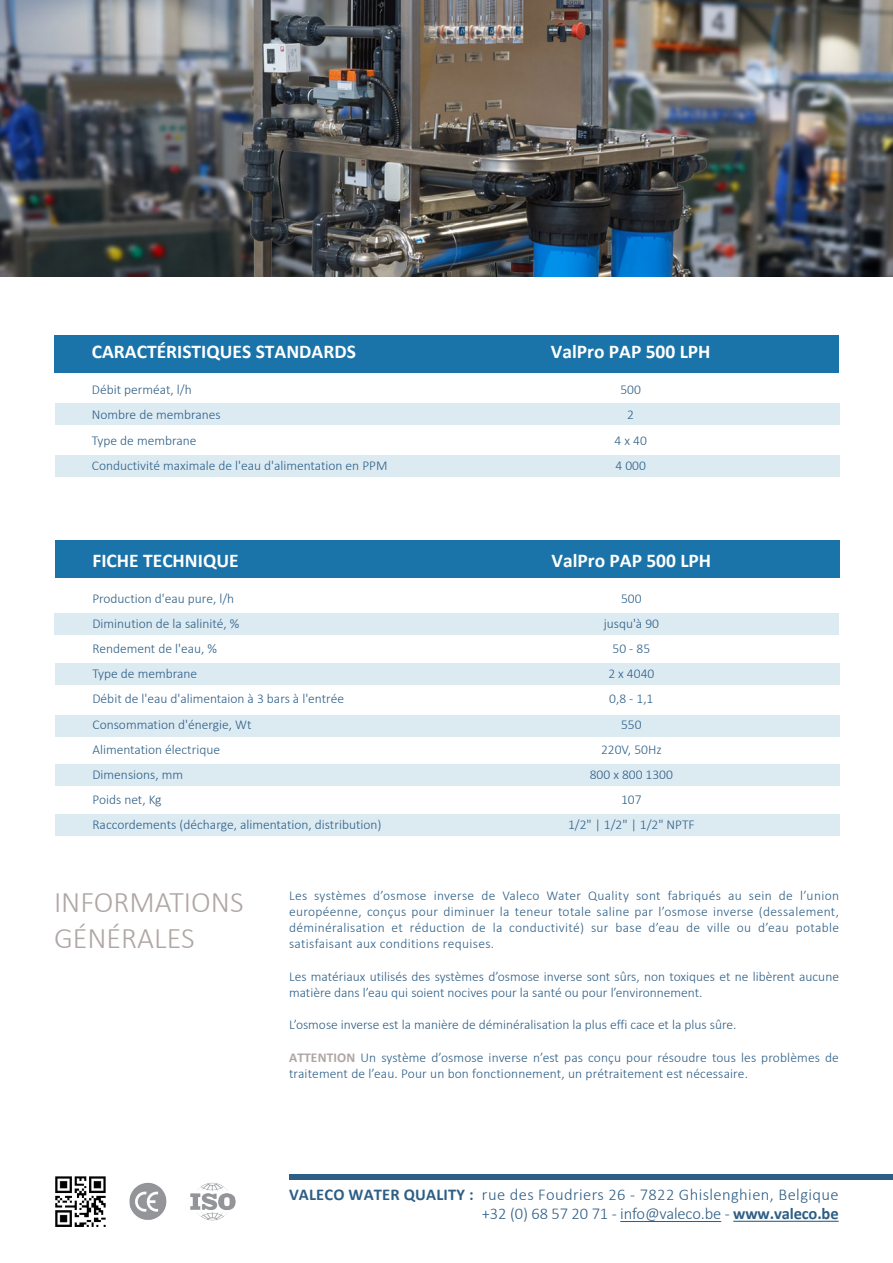
<style>
.page{position:relative;width:893px;height:1263px;background:#fff}
.page>*{position:absolute;margin:0;border:0;box-sizing:border-box;transform-origin:0 0}
.t1{font:300 30px "Calibri";color:#afa6a4}
.t2{font:700 19.5px "Calibri";color:#fff}
.t3{font:300 16.5px "Calibri";letter-spacing:.025em;color:#2d5e86}
.t4{font:300 16.5px "Calibri";letter-spacing:-.01em;color:#2d5e86}
.t5{font:300 13.5px/16.2px "Calibri";color:#2d5e86}
.s1{font-weight:700;color:#afa6a4}
.s2{font-weight:700}
</style>
<div class="page">
<div style="left:54px;top:613px;width:785px;height:21px;background:#dceaf2"></div>
<div style="left:55px;top:663px;width:785px;height:22px;background:#dceaf2"></div>
<div style="left:55px;top:715px;width:785px;height:22px;background:#dceaf2"></div>
<div style="left:55px;top:764px;width:785px;height:22px;background:#dceaf2"></div>
<div style="left:55px;top:814px;width:785px;height:21px;background:#dceaf2"></div>
<div style="left:55px;top:403px;width:785px;height:21px;background:#dceaf2"></div>
<img style="left:55px;top:1176px;width:181px;height:51px">
<div style="left:54px;top:335px;width:785px;height:38px;background:#1a74a9"></div>
<div style="left:55px;top:540px;width:785px;height:38px;background:#1a74a9"></div>
<div style="left:55px;top:455px;width:785px;height:21px;background:#dceaf2"></div>
<div style="left:289px;top:1174px;width:604px;height:6px;background:#2d5e86"></div>
<hr style="left:620px;top:1221px;width:101px;height:1px;background:#2d5e86">
<hr style="left:733px;top:1221px;width:106px;height:1px;background:#2d5e86">
<img style="left:0;top:0;width:893px;height:277px">
<p class="t2" style="left:92px;top:338px;width:266px">CARACTÉRISTIQUES STANDARDS</p>
<p class="t5" style="left:92px;top:381px;width:101px">Débit perméat, l/h</p>
<p class="t5" style="left:92px;top:407px;width:130px">Nombre de membranes</p>
<p class="t5" style="left:92px;top:432px;width:106px">Type de membrane</p>
<p class="t5" style="left:92px;top:457px;width:297px">Conductivité maximale de l'eau d'alimentation en PPM</p>
<p class="t2" style="left:92px;top:546px;width:148px">FICHE TECHNIQUE</p>
<p class="t5" style="left:92px;top:590px;width:143px">Production d'eau pure, l/h</p>
<p class="t5" style="left:92px;top:615px;width:148px">Diminution de la salinité, %</p>
<p class="t5" style="left:92px;top:640px;width:126px">Rendement de l'eau, %</p>
<p class="t5" style="left:92px;top:665px;width:106px">Type de membrane</p>
<p class="t5" style="left:92px;top:691px;width:253px">Débit de l'eau d'alimentaion à 3 bars à l'entrée</p>
<p class="t5" style="left:92px;top:716px;width:161px">Consommation d'énergie, Wt</p>
<p class="t5" style="left:92px;top:741px;width:129px">Alimentation électrique</p>
<p class="t5" style="left:92px;top:766px;width:92px">Dimensions, mm</p>
<p class="t5" style="left:92px;top:791px;width:71px">Poids net, Kg</p>
<p class="t5" style="left:92px;top:817px;width:291px">Raccordements (décharge, alimentation, distribution)</p>
<p class="t2" style="left:551px;top:338px;width:161px">ValPro PAP 500 LPH</p>
<p class="t5" style="left:620px;top:381px;width:22px">500</p>
<p class="t5" style="left:627px;top:407px;width:8px">2</p>
<p class="t5" style="left:615px;top:432px;width:34px">4 x 40</p>
<p class="t5" style="left:615px;top:457px;width:32px">4 000</p>
<p class="t2" style="left:551px;top:546px;width:161px">ValPro PAP 500 LPH</p>
<p class="t5" style="left:621px;top:590px;width:22px">500</p>
<p class="t5" style="left:604px;top:615px;width:57px">jusqu'à 90</p>
<p class="t5" style="left:613px;top:640px;width:39px">50 - 85</p>
<p class="t5" style="left:608px;top:665px;width:47px">2 x 4040</p>
<p class="t5" style="left:609px;top:691px;width:46px">0,8 - 1,1</p>
<p class="t5" style="left:621px;top:716px;width:22px">550</p>
<p class="t5" style="left:601px;top:741px;width:62px">220V, 50Hz</p>
<p class="t5" style="left:590px;top:766px;width:85px">800 x 800 1300</p>
<p class="t5" style="left:621px;top:791px;width:22px">107</p>
<p class="t5" style="left:568px;top:817px;width:128px">1/2" | 1/2" | 1/2" NPTF</p>
<p class="t1" style="left:54px;top:883px;width:191px">INFORMATIONS</p>
<p class="t1" style="left:54px;top:919px;width:142px">GÉNÉRALES</p>
<p class="t5" style="left:289px;top:887px;width:551px;text-align:justify">Les systèmes d’osmose inverse de Valeco Water Quality sont fabriqués au sein de l’union européenne, conçus pour diminuer la teneur totale saline par l’osmose inverse (dessalement, déminéralisation et réduction de la conductivité) sur base d’eau de ville ou d’eau potable satisfaisant aux conditions requises.</p>
<p class="t5" style="left:289px;top:968px;width:551px">Les matériaux utilisés des systèmes d’osmose inverse sont sûrs, non toxiques et ne libèrent aucune matière dans l’eau qui soient nocives pour la santé ou pour l’environnement.</p>
<p class="t5" style="left:289px;top:1017px;width:449px">L’osmose inverse est la manière de déminéralisation la plus effi cace et la plus sûre.</p>
<p class="t5" style="left:289px;top:1049px;width:551px"><span class="s1">ATTENTION</span> Un système d’osmose inverse n’est pas conçu pour résoudre tous les problèmes de traitement de l’eau. Pour un bon fonctionnement, un prétraitement est nécessaire.</p>
<p class="t3" style="left:289px;top:1184px;width:551px"><span class="s2">VALECO WATER QUALITY :</span> rue des Foudriers 26 - 7822 Ghislenghien, Belgique</p>
<p class="t4" style="left:482px;top:1204px;width:358px">+32 (0) 68 57 20 71 - info@valeco.be - <span class="s2">www.valeco.be</span></p>
</div>
